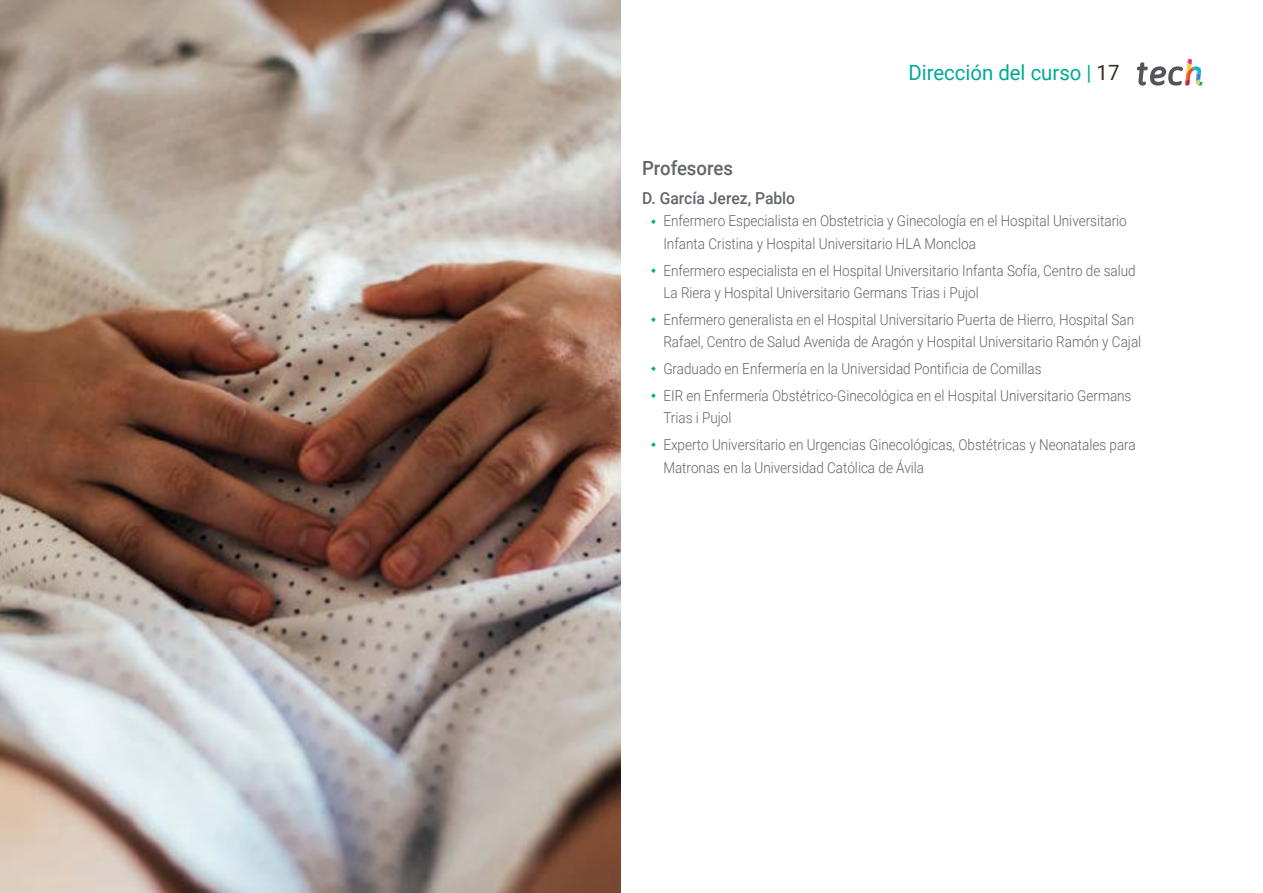
<style>
.page{position:relative;width:1263px;height:893px;background:#fff}
.page>*{position:absolute;margin:0;border:0;box-sizing:border-box;transform-origin:0 0}
.t1{font:21px "Roboto";color:#00a996}
.t2{font:500 19.5px "Roboto";color:#61646a;scale:.95 1}
.t3{font:500 16.5px "Roboto";color:#61646a;scale:.95 1}
.t4{font:300 15px/22.5px "Roboto";color:#61646a;scale:.9 1}
.s1{color:#312e20}
</style>
<div class="page">
<img style="left:0;top:0;width:621px;height:893px">
<svg style="left:1137px;top:59px;width:65px;height:27px"></svg>
<h1 class="t1" style="left:908px;top:57px;width:213px">Dirección del curso | <span class="s1">17</span></h1>
<h2 class="t2" style="left:642px;top:154px;width:97px">Profesores</h2>
<p class="t3" style="left:642px;top:187px;width:163px">D. García Jerez, Pablo</p>
<p class="t4" style="left:663px;top:209px;width:516px">Enfermero Especialista en Obstetricia y Ginecología en el Hospital Universitario<br>Infanta Cristina y Hospital Universitario HLA Moncloa</p>
<p class="t4" style="left:663px;top:258px;width:526px">Enfermero especialista en el Hospital Universitario Infanta Sofía, Centro de salud<br>La Riera y Hospital Universitario Germans Trias i Pujol</p>
<p class="t4" style="left:663px;top:308px;width:532px">Enfermero generalista en el Hospital Universitario Puerta de Hierro, Hospital San<br>Rafael, Centro de Salud Avenida de Aragón y Hospital Universitario Ramón y Cajal</p>
<p class="t4" style="left:663px;top:355px;width:522px;line-height:26.7px">Graduado en Enfermería en la Universidad Pontificia de Comillas<br>EIR en Enfermería Obstétrico-Ginecológica en el Hospital Universitario Germans</p>
<p class="t4" style="left:663px;top:404px;width:526px;line-height:26.7px">Trias i Pujol<br>Experto Universitario en Urgencias Ginecológicas, Obstétricas y Neonatales para</p>
<p class="t4" style="left:663px;top:455px;width:291px">Matronas en la Universidad Católica de Ávila</p>
</div>
